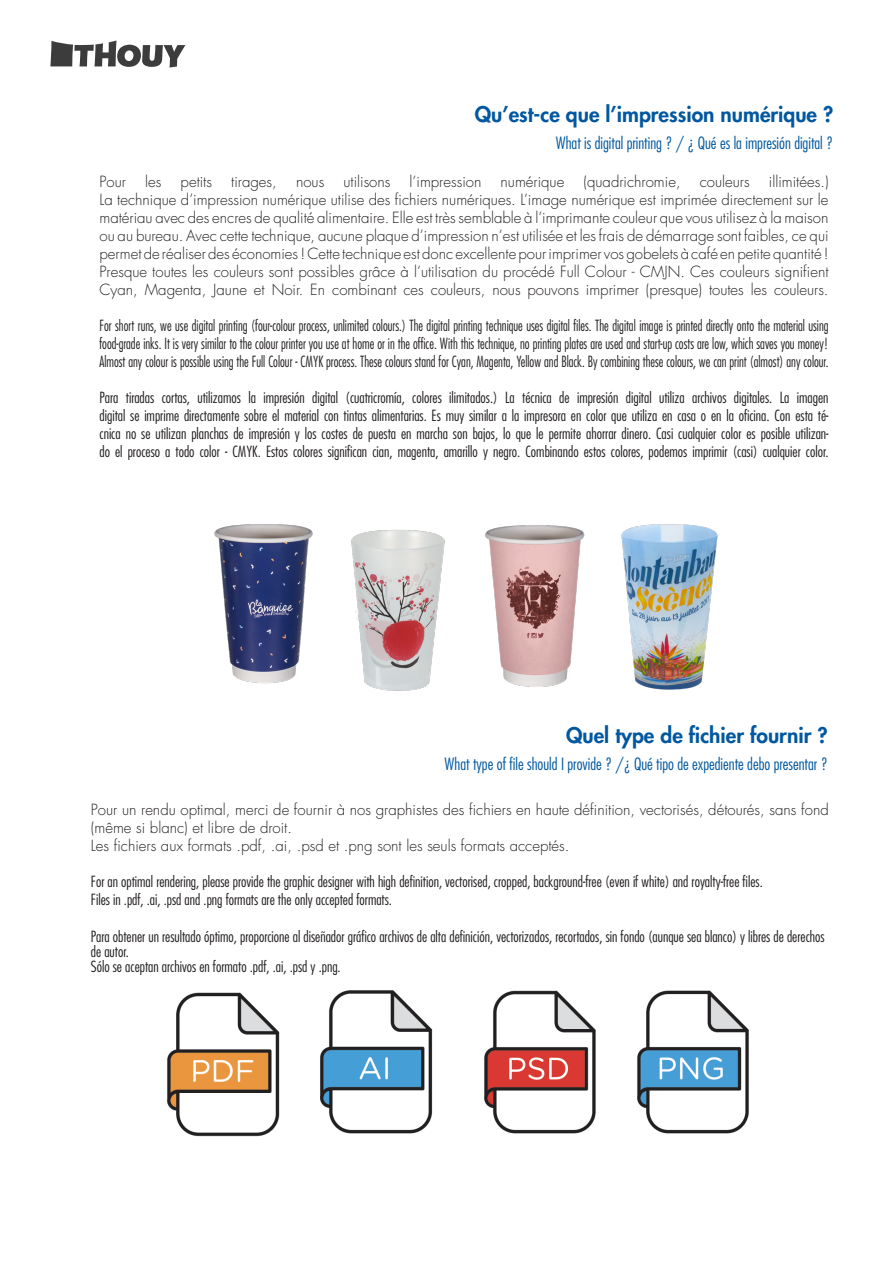
<style>
.page{position:relative;width:893px;height:1263px;background:#fff}
.page>*{position:absolute;margin:0;border:0;box-sizing:border-box;transform-origin:0 0}
.t1{font:800 21px "Futura LT";color:#0158a0}
.t2{font:300 condensed 16.5px "Futura LT";color:#0158a0}
.t3{font:300 condensed 15px/18px "Futura LT";color:#231f20;text-align:justify}
.t4{font:300 15px/18px "Futura LT";color:#231f20}
.t5{font:300 condensed 15px/18px "Futura LT";color:#231f20;text-align:justify;scale:.9 1}
</style>
<div class="page">
<svg style="left:50px;top:41px;width:135px;height:27px"></svg>
<img style="left:167px;top:990px;width:582px;height:147px">
<img style="left:214px;top:524px;width:99px;height:160px">
<img style="left:485px;top:525px;width:100px;height:162px">
<img style="left:351px;top:529px;width:94px;height:162px">
<img style="left:621px;top:524px;width:97px;height:166px">
<p class="t1" style="left:475px;top:100px;width:360px">Qu’est-ce que l’impression numérique ?</p>
<p class="t2" style="left:556px;top:133px;width:279px">What is digital printing ? / ¿ Qué es la impresión digital ?</p>
<p class="t4" style="left:99px;top:173px;width:28px">Pour</p>
<p class="t4" style="left:145px;top:173px;width:18px">les</p>
<p class="t4" style="left:181px;top:173px;width:33px">petits</p>
<p class="t4" style="left:231px;top:173px;width:47px">tirages,</p>
<p class="t4" style="left:296px;top:173px;width:30px">nous</p>
<p class="t4" style="left:343px;top:173px;width:49px">utilisons</p>
<p class="t4" style="left:410px;top:173px;width:73px">l’impression</p>
<p class="t4" style="left:501px;top:173px;width:65px">numérique</p>
<p class="t4" style="left:583px;top:173px;width:99px">(quadrichromie,</p>
<p class="t4" style="left:700px;top:173px;width:51px">couleurs</p>
<p class="t4" style="left:769px;top:173px;width:61px">illimitées.)</p>
<p class="t4" style="left:99px;top:191px;width:731px;text-align:justify">La technique d’impression numérique utilise des fichiers numériques. L’image numérique est imprimée directement sur le matériau avec des encres de qualité alimentaire. Elle est très semblable à l’imprimante couleur que vous utilisez à la maison ou au bureau. Avec cette technique, aucune plaque d’impression n’est utilisée et les frais de démarrage sont faibles, ce qui permet de réaliser des économies ! Cette technique est donc excellente pour imprimer vos gobelets à café en petite quantité !</p>
<p class="t4" style="left:99px;top:263px;width:731px">Presque toutes les couleurs sont possibles grâce à l’utilisation du procédé Full Colour - CMJN. Ces couleurs signifient<br>Cyan, Magenta, Jaune et Noir. En combinant ces couleurs, nous pouvons imprimer (presque) toutes les couleurs.</p>
<p class="t5" style="left:99px;top:317px;width:812px">For short runs, we use digital printing (four-colour process, unlimited colours.) The digital printing technique uses digital files. The digital image is printed directly onto the material using food-grade inks. It is very similar to the colour printer you use at home or in the office. With this technique, no printing plates are used and start-up costs are low, which saves you money!<br>Almost any colour is possible using the Full Colour - CMYK process. These colours stand for Cyan, Magenta, Yellow and Black. By combining these colours, we can print (almost) any colour.</p>
<p class="t3" style="left:99px;top:389px;width:731px">Para tiradas cortas, utilizamos la impresión digital (cuatricromía, colores ilimitados.) La técnica de impresión digital utiliza archivos digitales. La imagen digital se imprime directamente sobre el material con tintas alimentarias. Es muy similar a la impresora en color que utiliza en casa o en la oficina. Con esta té&shy;cnica no se utilizan planchas de impresión y los costes de puesta en marcha son bajos, lo que le permite ahorrar dinero. Casi cualquier color es posible utilizan&shy;do el proceso a todo color - CMYK. Estos colores significan cian, magenta, amarillo y negro. Combinando estos colores, podemos imprimir (casi) cualquier color.</p>
<p class="t1" style="left:566px;top:721px;width:263px">Quel type de fichier fournir ?</p>
<p class="t2" style="left:444px;top:754px;width:385px">What type of file should I provide ? /¿ Qué tipo de expediente debo presentar ?</p>
<p class="t4" style="left:91px;top:801px;width:739px">Pour un rendu optimal, merci de fournir à nos graphistes des fichiers en haute définition, vectorisés, détourés, sans fond (même si blanc) et libre de droit.</p>
<p class="t4" style="left:91px;top:837px;width:480px">Les fichiers aux formats .pdf, .ai, .psd et .png sont les seuls formats acceptés.</p>
<p class="t3" style="left:91px;top:872px;width:673px">For an optimal rendering, please provide the graphic designer with high definition, vectorised, cropped, background-free (even if white) and royalty-free files.</p>
<p class="t3" style="left:91px;top:890px;width:303px">Files in .pdf, .ai, .psd and .png formats are the only accepted formats.</p>
<p class="t3" style="left:91px;top:928px;width:735px;line-height:15px">Para obtener un resultado óptimo, proporcione al diseñador gráfico archivos de alta definición, vectorizados, recortados, sin fondo (aunque sea blanco) y libres de derechos de autor.</p>
<p class="t3" style="left:91px;top:957px;width:251px">Sólo se aceptan archivos en formato .pdf, .ai, .psd y .png.</p>
</div>
